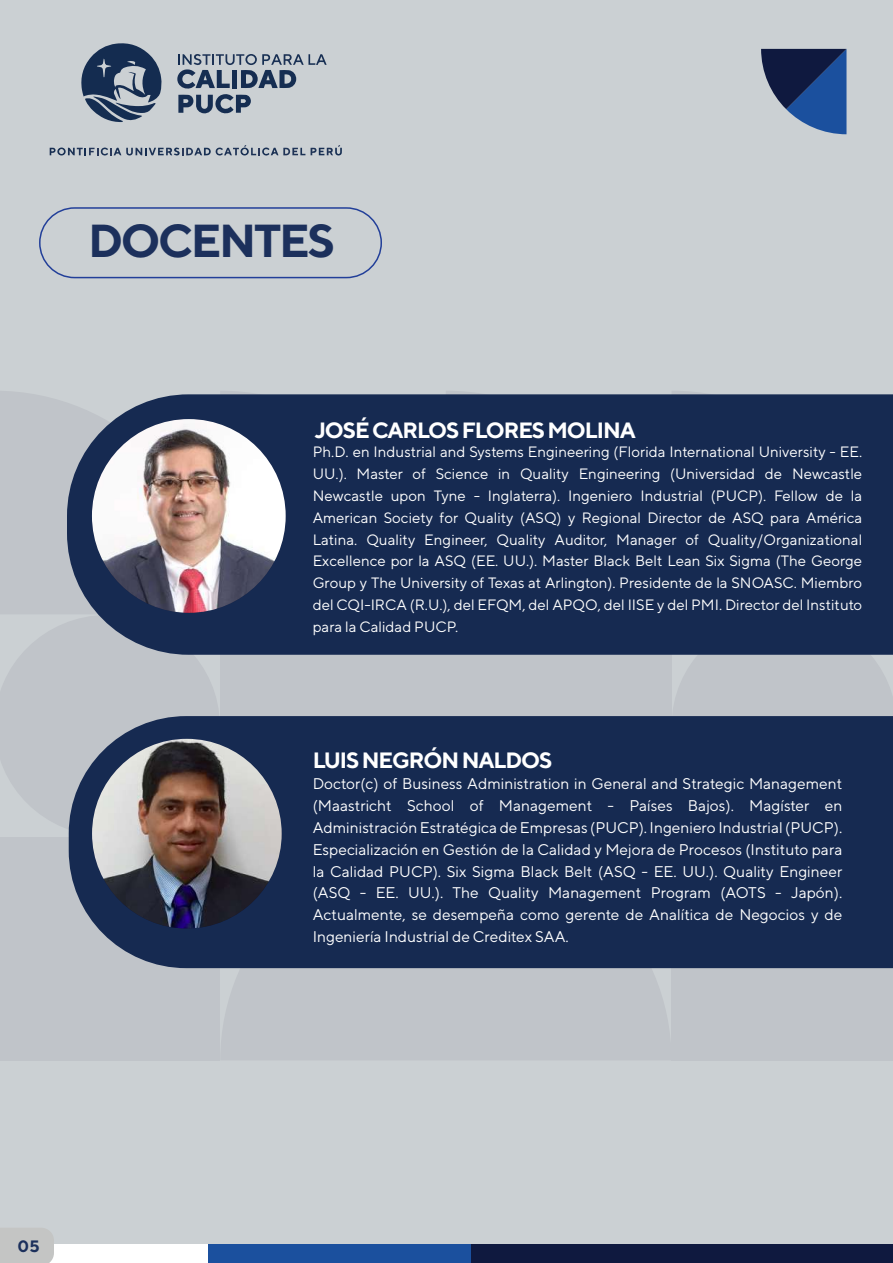
<style>
.page{position:relative;width:893px;height:1263px;background:#cbd0d3}
.page>*{position:absolute;margin:0;border:0;box-sizing:border-box;transform-origin:0 0}
.t1{font:700 46.2px "TT Norms";letter-spacing:-.05em;color:#1c305c}
.t2{font:700 22.2px "TT Norms";letter-spacing:-.05em;color:#fff}
.t3{font:700 22.05px "TT Norms";letter-spacing:-.05em;color:#fff}
.t4{font:700 16.5px "TT Norms";color:#1c305c}
.t5{font:15.45px/21.9px "TT Norms";color:#fff;text-align:justify}
.t6{font:15px/21.9px "TT Norms";color:#fff;text-align:justify}
</style>
<div class="page">
<div style="left:220px;top:968px;width:451px;height:92px;background:#c0c4c9"></div>
<div style="left:0;top:837px;width:220px;height:223px;background:#c0c4c9"></div>
<div style="left:0;top:391px;width:67px;height:223px;background:#c0c4c9"></div>
<svg style="left:0;top:623px;width:219px;height:213px;fill:#c0c4c9"></svg>
<div style="left:671px;top:837px;width:222px;height:223px;background:#c0c4c9"></div>
<div style="left:673px;top:655px;width:220px;height:61px;background:#c0c4c9"></div>
<div style="left:220px;top:614px;width:452px;height:223px;background:#c0c4c9"></div>
<svg style="left:761px;top:49px;width:86px;height:85px"></svg>
<div style="left:0;top:1244px;width:209px;height:19px;background:#fff"></div>
<div style="left:209px;top:1244px;width:262px;height:19px;background:#1b509e"></div>
<div style="left:471px;top:1244px;width:422px;height:19px;background:#0f193f"></div>
<div style="left:0;top:1228px;width:54px;height:35px;background:#c4c5c4"></div>
<div style="left:67px;top:394px;width:826px;height:261px;background:#162a51"></div>
<img style="left:92px;top:419px;width:194px;height:194px;border-radius:97px">
<div style="left:69px;top:716px;width:824px;height:252px;background:#162a51"></div>
<img style="left:92px;top:739px;width:190px;height:189px;border-radius:95px">
<svg style="left:177px;top:54px;width:150px;height:60px"></svg>
<svg style="left:50px;top:145px;width:255px;height:11px"></svg>
<svg style="left:311px;top:145px;width:31px;height:11px"></svg>
<svg style="left:81px;top:43px;width:81px;height:79px"></svg>
<div style="left:39px;top:207px;width:343px;height:71px;border:2px solid #223f99;border-radius:35px"></div>
<h1 class="t1" style="left:88px;top:212px;width:249px">DOCENTES</h1>
<h3 class="t3" style="left:315px;top:416px;width:323px">JOSÉ CARLOS FLORES MOLINA</h3>
<p class="t6" style="left:313px;top:441px;width:551px">Ph.D. en Industrial and Systems Engineering (Florida International University - EE.<br>UU.). Master of Science in Quality Engineering (Universidad de Newcastle Newcastle upon Tyne - Inglaterra). Ingeniero Industrial (PUCP). Fellow de la American Society for Quality (ASQ) y Regional Director de ASQ para América Latina. Quality Engineer, Quality Auditor, Manager of Quality/Organizational Excellence por la ASQ (EE. UU.). Master Black Belt Lean Six Sigma (The George Group y The University of Texas at Arlington). Presidente de la SNOASC. Miembro del CQI-IRCA (R.U.), del EFQM, del APQO, del IISE y del PMI. Director del Instituto para la Calidad PUCP.</p>
<h2 class="t2" style="left:313px;top:746px;width:241px">LUIS NEGRÓN NALDOS</h2>
<p class="t5" style="left:313px;top:772px;width:531px">Doctor(c) of Business Administration in General and Strategic Management (Maastricht School of Management - Países Bajos). Magíster en Administración Estratégica de Empresas (PUCP). Ingeniero Industrial (PUCP).<br>Especialización en Gestión de la Calidad y Mejora de Procesos (Instituto para la Calidad PUCP). Six Sigma Black Belt (ASQ - EE. UU.). Quality Engineer (ASQ - EE. UU.). The Quality Management Program (AOTS - Japón).<br>Actualmente, se desempeña como gerente de Analítica de Negocios y de Ingeniería Industrial de Creditex SAA.</p>
<p class="t4" style="left:18px;top:1236px;width:23px">05</p>
</div>
